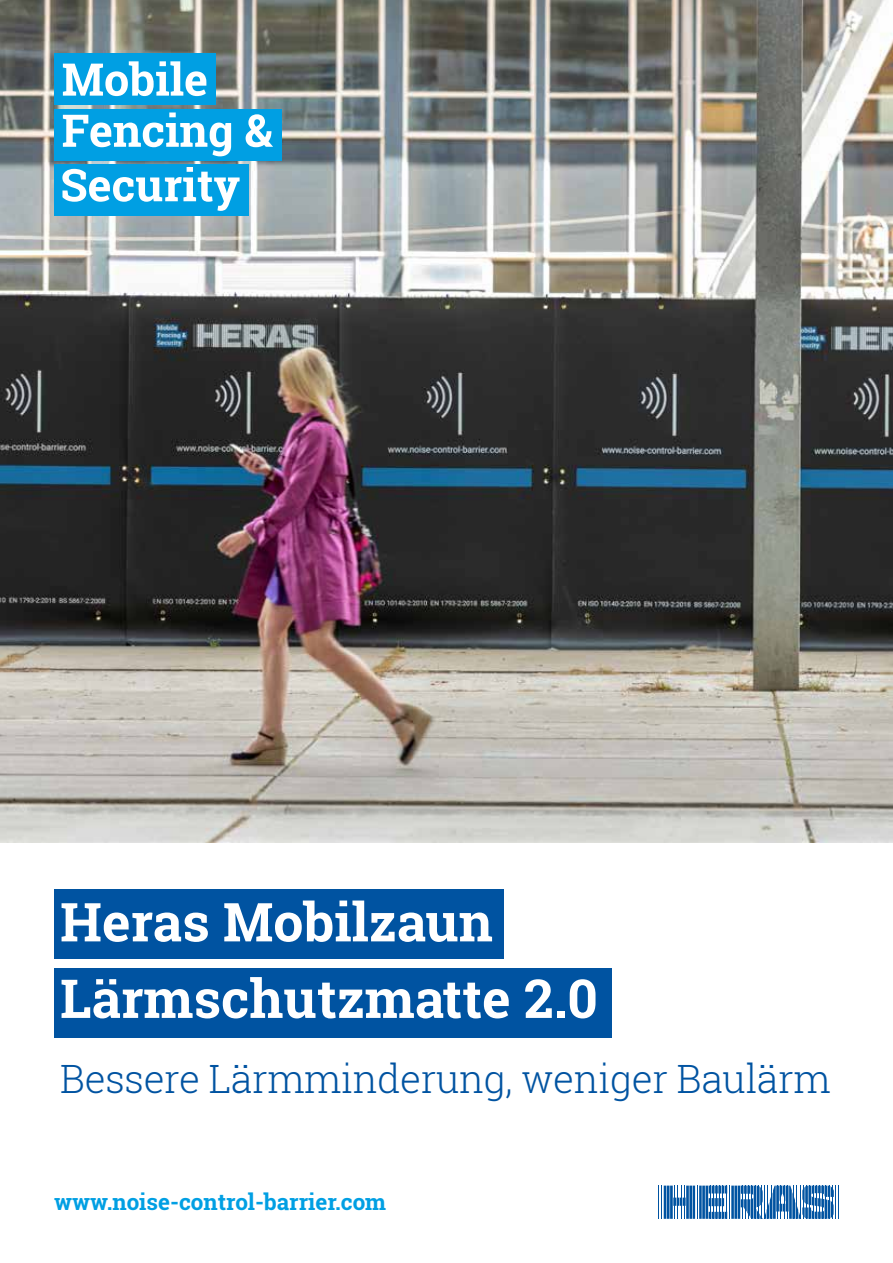
<style>
.page{position:relative;width:893px;height:1263px;background:#fff}
.page>*{position:absolute;margin:0;border:0;box-sizing:border-box;transform-origin:0 0}
.t1{font:700 53.7px/76.5px "Roboto Slab";color:#fff}
.t2{font:300 39px "Roboto Slab";letter-spacing:-.01em;color:#0053a1}
.t3{font:700 22.5px "Roboto Slab";color:#009fe3}
</style>
<div class="page">
<img style="left:0;top:0;width:893px;height:843px">
<hr style="left:658px;top:1185px;width:1px;height:34px;background:#0053a1">
<hr style="left:661px;top:1185px;width:1px;height:34px;background:#0053a1">
<hr style="left:697px;top:1185px;width:1px;height:34px;background:#0053a1">
<hr style="left:835px;top:1185px;width:1px;height:34px;background:#0053a1">
<hr style="left:838px;top:1185px;width:1px;height:34px;background:#0053a1">
<svg style="left:664px;top:1185px;width:31px;height:34px"></svg>
<hr style="left:705px;top:1185px;width:3px;height:34px;background:#0053a1">
<hr style="left:702px;top:1185px;width:3px;height:34px;background:#0053a1">
<hr style="left:699px;top:1185px;width:3px;height:34px;background:#0053a1">
<svg style="left:709px;top:1185px;width:125px;height:34px"></svg>
<div style="left:54px;top:889px;width:449px;height:70px;background:#0053a1"></div>
<div style="left:54px;top:968px;width:557px;height:69px;background:#0053a1"></div>
<div style="left:54px;top:54px;width:161px;height:51px;background:#009fe3"></div>
<div style="left:54px;top:109px;width:227px;height:51px;background:#009fe3"></div>
<div style="left:54px;top:165px;width:194px;height:51px;background:#009fe3"></div>
<svg style="left:63px;top:61px;width:143px;height:35px"></svg>
<svg style="left:63px;top:112px;width:168px;height:44px"></svg>
<svg style="left:246px;top:114px;width:27px;height:33px"></svg>
<svg style="left:62px;top:167px;width:178px;height:44px"></svg>
<h1 class="t1" style="left:60px;top:883px;width:539px">Heras Mobilzaun<br>Lärmschutzmatte 2.0</h1>
<p class="t2" style="left:60px;top:1052px;width:772px">Bessere Lärmminderung, weniger Baulärm</p>
<p class="t3" style="left:54px;top:1187px;width:334px">www.noise-control-barrier.com</p>
</div>
